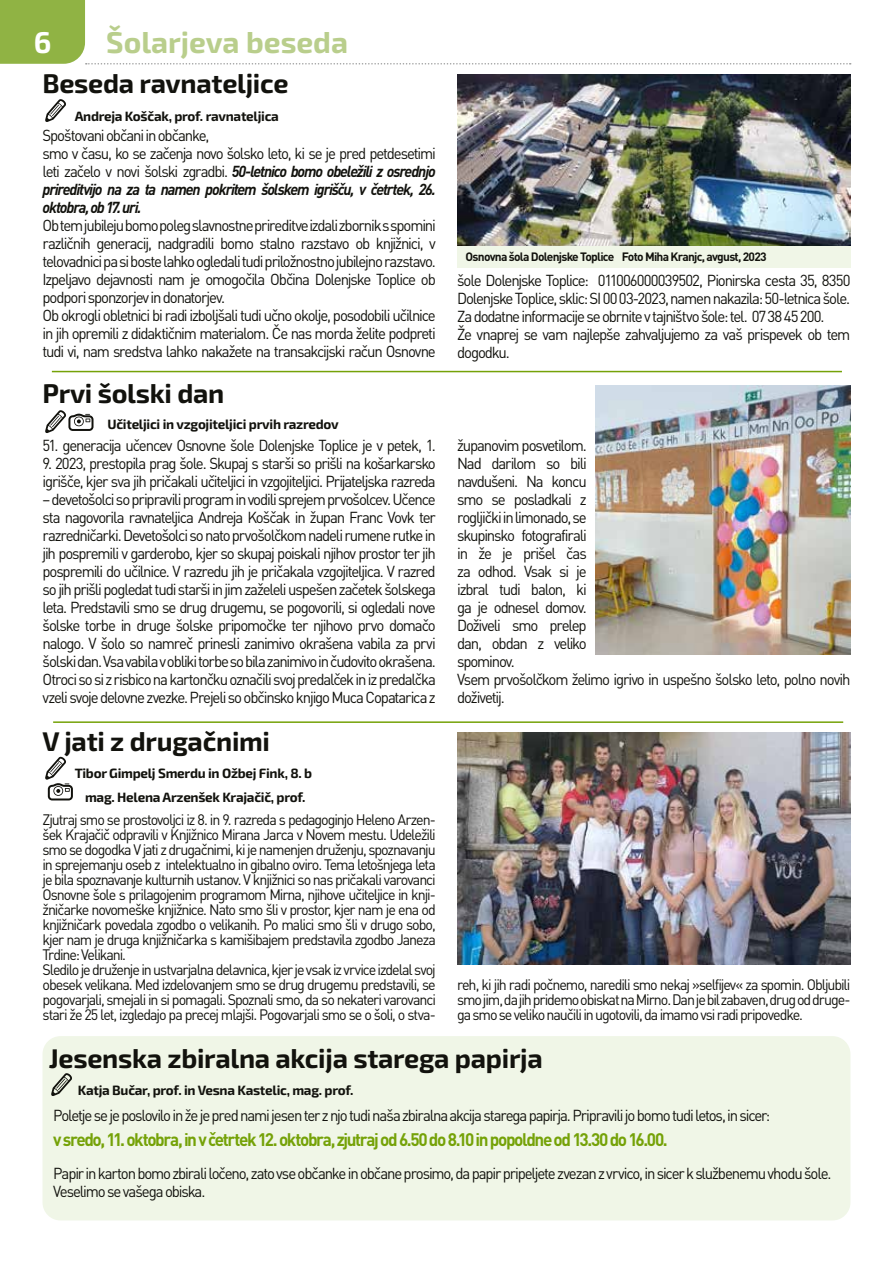
<style>
.page{position:relative;width:893px;height:1263px;background:#fff}
.page>*{position:absolute;margin:0;border:0;box-sizing:border-box;transform-origin:0 0}
.t1{font:700 30px "Exo 2";color:#b9ce8c}
.t2{font:700 30px "Exo 2";color:#fff}
.t3{font:700 27px "Exo 2";letter-spacing:-.01em;color:#12120d}
.t4{font:700 18px "DIN Pro";letter-spacing:-.08em;color:#75a208;scale:.95 1}
.t5{font:15.75px/18px "DIN Pro";letter-spacing:-.075em;color:#12120d;scale:.95 1}
.t6{font:15px/15px "DIN Pro";letter-spacing:-.075em;color:#12120d;scale:.95 1}
.t7{font:700 13.5px/23.9px "Exo 2";letter-spacing:-.02em;color:#12120d;text-align:center}
.t8{font:700 12px "DIN Pro";letter-spacing:-.06em;color:#12120d}
.s1{font-weight:700;font-style:italic}
</style>
<div class="page">
<svg style="left:0;top:0;width:851px;height:65px"></svg>
<div style="left:43px;top:1036px;width:807px;height:184px;background:#f0f6e7;border-radius:18px"></div>
<svg style="left:45px;top:99px;width:21px;height:23px"></svg>
<img style="left:457px;top:74px;width:393px;height:172px">
<div style="left:457px;top:246px;width:393px;height:21px;background:#f0f6e7"></div>
<hr style="left:52px;top:371px;width:790px;height:1px;background:#75a208">
<svg style="left:51px;top:1073px;width:21px;height:23px"></svg>
<hr style="left:53px;top:721px;width:790px;height:2px;background:#75a208">
<svg style="left:45px;top:756px;width:28px;height:44px"></svg>
<img style="left:457px;top:732px;width:393px;height:232px">
<img style="left:595px;top:385px;width:255px;height:270px">
<svg style="left:45px;top:410px;width:49px;height:23px"></svg>
<h1 class="t2" style="left:34px;top:25px;width:19px">6</h1>
<h1 class="t1" style="left:106px;top:25px;width:243px">Šolarjeva beseda</h1>
<h2 class="t3" style="left:43px;top:68px;width:247px">Beseda ravnateljice</h2>
<p class="t7" style="left:75px;top:104px;width:206px">Andreja Koščak, prof. ravnateljica</p>
<p class="t5" style="left:43px;top:124px;width:416px">Spoštovani občani in občanke,<br>smo v času, ko se začenja novo šolsko leto, ki se je pred petdesetimi leti začelo v novi šolski zgradbi. <span class="s1">50-letnico bomo obeležili z osrednjo prireditvijo na za ta namen pokritem šolskem igrišču, v četrtek, 26. oktobra, ob 17. uri.</span></p>
<p class="t5" style="left:43px;top:214px;width:416px">Ob tem jubileju bomo poleg slavnostne prireditve izdali zbornik s spomini različnih generacij, nadgradili bomo stalno razstavo ob knjižnici, v telovadnici pa si boste lahko ogledali tudi priložnostno jubilejno razstavo.<br>Izpeljavo dejavnosti nam je omogočila Občina Dolenjske Toplice ob podpori sponzorjev in donatorjev.<br>Ob okrogli obletnici bi radi izboljšali tudi učno okolje, posodobili učilnice in jih opremili z didaktičnim materialom. Če nas morda želite podpreti tudi vi, nam sredstva lahko nakažete na transakcijski račun Osnovne</p>
<h2 class="t3" style="left:43px;top:378px;width:183px">Prvi šolski dan</h2>
<p class="t5" style="left:43px;top:434px;width:416px">51. generacija učencev Osnovne šole Dolenjske Toplice je v petek, 1.</p>
<p class="t5" style="left:43px;top:452px;width:416px">9. 2023, prestopila prag šole. Skupaj s starši so prišli na košarkarsko igrišče, kjer sva jih pričakali učiteljici in vzgojiteljici. Prijateljska razreda</p>
<p class="t5" style="left:43px;top:488px;width:416px;text-align:justify">– devetošolci so pripravili program in vodili sprejem prvošolcev. Učence sta nagovorila ravnateljica Andreja Koščak in župan Franc Vovk ter razredničarki. Devetošolci so nato prvošolčkom nadeli rumene rutke in jih pospremili v garderobo, kjer so skupaj poiskali njihov prostor ter jih pospremili do učilnice. V razredu jih je pričakala vzgojiteljica. V razred so jih prišli pogledat tudi starši in jim zaželeli uspešen začetek šolskega leta. Predstavili smo se drug drugemu, se pogovorili, si ogledali nove šolske torbe in druge šolske pripomočke ter njihovo prvo domačo nalogo. V šolo so namreč prinesli zanimivo okrašena vabila za prvi šolski dan. Vsa vabila v obliki torbe so bila zanimivo in čudovito okrašena.<br>Otroci so si z risbico na kartončku označili svoj predalček in iz predalčka vzeli svoje delovne zvezke. Prejeli so občinsko knjigo Muca Copatarica z</p>
<p class="t7" style="left:107px;top:413px;width:233px">Učiteljici in vzgojiteljici prvih razredov</p>
<h2 class="t3" style="left:43px;top:725px;width:229px">V jati z drugačnimi</h2>
<p class="t7" style="left:75px;top:762px;width:239px">Tibor Gimpelj Smerdu in Ožbej Fink, 8. b mag. Helena Arzenšek Krajačič, prof.</p>
<p class="t6" style="left:43px;top:811px;width:416px">Zjutraj smo se prostovoljci iz 8. in 9. razreda s pedagoginjo Heleno Arzen&shy;šek Krajačič odpravili v Knjižnico Mirana Jarca v Novem mestu. Udeležili smo se dogodka V jati z drugačnimi, ki je namenjen druženju, spoznavanju in sprejemanju oseb z intelektualno in gibalno oviro. Tema letošnjega leta je bila spoznavanje kulturnih ustanov. V knjižnici so nas pričakali varovanci Osnovne šole s prilagojenim programom Mirna, njihove učiteljice in knji&shy;žničarke novomeške knjižnice. Nato smo šli v prostor, kjer nam je ena od knjižničark povedala zgodbo o velikanih. Po malici smo šli v drugo sobo, kjer nam je druga knjižničarka s kamišibajem predstavila zgodbo Janeza Trdine: Velikani.<br>Sledilo je druženje in ustvarjalna delavnica, kjer je vsak iz vrvice izdelal svoj obesek velikana. Med izdelovanjem smo se drug drugemu predstavili, se pogovarjali, smejali in si pomagali. Spoznali smo, da so nekateri varovanci stari že 25 let, izgledajo pa precej mlajši. Pogovarjali smo se o šoli, o stva-</p>
<p class="t8" style="left:466px;top:247px;width:303px">Osnovna šola Dolenjske Toplice Foto Miha Kranjc, avgust, 2023</p>
<p class="t5" style="left:457px;top:269px;width:416px">šole Dolenjske Toplice: 011006000039502, Pionirska cesta 35, 8350<br>Dolenjske Toplice, sklic: SI 00 03-2023, namen nakazila: 50-letnica šole.<br>Za dodatne informacije se obrnite v tajništvo šole: tel. 07 38 45 200.<br>Že vnaprej se vam najlepše zahvaljujemo za vaš prispevek ob tem dogodku.</p>
<p class="t5" style="left:457px;top:434px;width:416px">županovim posvetilom.<br>Nad darilom so bili<br>navdušeni. Na koncu<br>smo se posladkali z<br>rogljički in limonado, se<br>skupinsko fotografirali<br>in že je prišel čas<br>za odhod. Vsak si je<br>izbral tudi balon, ki<br>ga je odnesel domov.<br>Doživeli smo prelep<br>dan, obdan z veliko<br>spominov.<br>Vsem prvošolčkom želimo igrivo in uspešno šolsko leto, polno novih doživetij.</p>
<p class="t6" style="left:457px;top:975px;width:416px;text-align:justify">reh, ki jih radi počnemo, naredili smo nekaj »selfijev« za spomin. Obljubili smo jim, da jih pridemo obiskat na Mirno. Dan je bil zabaven, drug od druge&shy;ga smo se veliko naučili in ugotovili, da imamo vsi radi pripovedke.</p>
<h2 class="t3" style="left:49px;top:1043px;width:495px">Jesenska zbiralna akcija starega papirja</h2>
<p class="t7" style="left:78px;top:1078px;width:277px">Katja Bučar, prof. in Vesna Kastelic, mag. prof.</p>
<p class="t5" style="left:53px;top:1105px;width:756px">Poletje se je poslovilo in že je pred nami jesen ter z njo tudi naša zbiralna akcija starega papirja. Pripravili jo bomo tudi letos, in sicer:</p>
<p class="t4" style="left:53px;top:1125px;width:648px">v sredo, 11. oktobra, in v četrtek 12. oktobra, zjutraj od 6.50 do 8.10 in popoldne od 13.30 do 16.00.</p>
<p class="t5" style="left:53px;top:1163px;width:821px">Papir in karton bomo zbirali ločeno, zato vse občanke in občane prosimo, da papir pripeljete zvezan z vrvico, in sicer k službenemu vhodu šole.<br>Veselimo se vašega obiska.</p>
</div>
